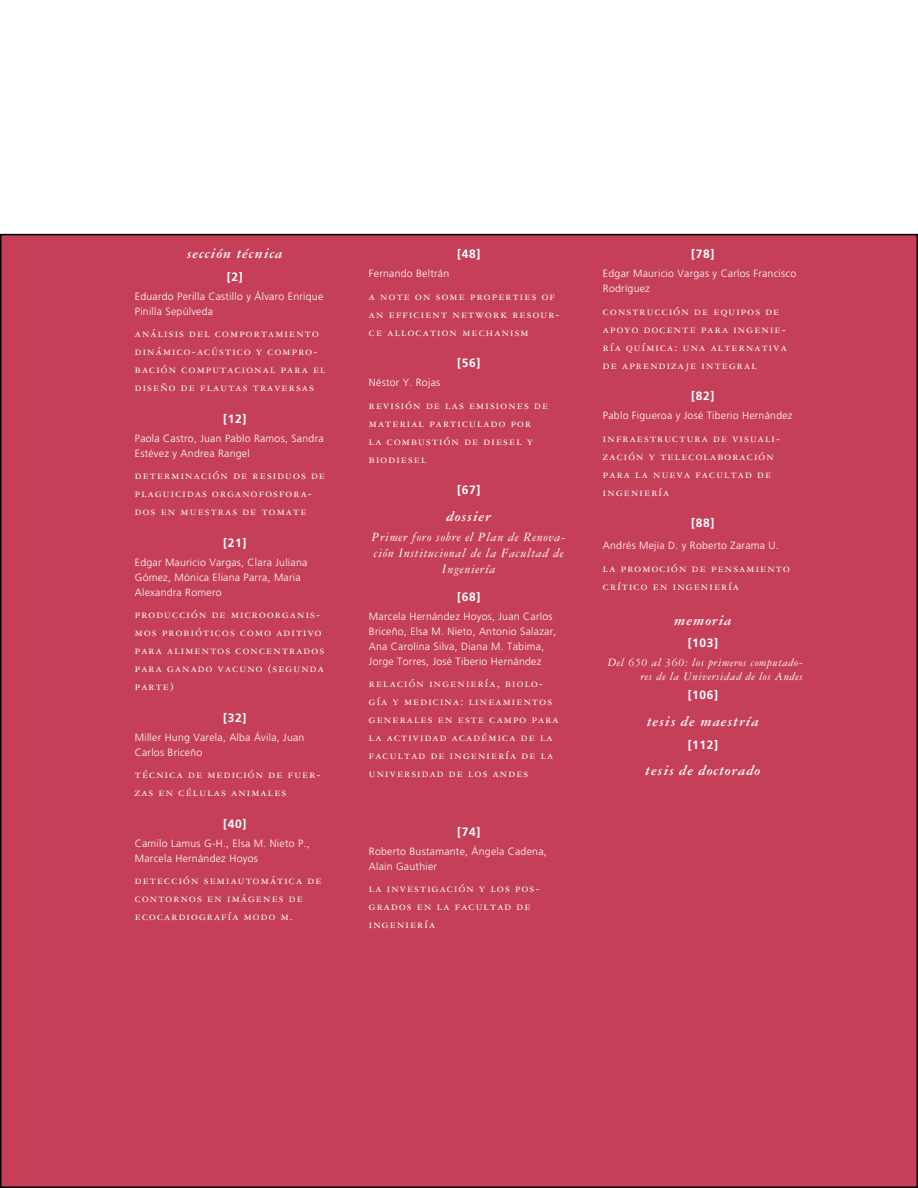
<style>
.page{position:relative;width:918px;height:1188px;background:#fff}
.page>*{position:absolute;margin:0;border:0;box-sizing:border-box;transform-origin:0 0}
.C-titulo_seccion{font:italic 700 15px "Garamond Three";letter-spacing:.05em;color:#fff}
.C-titulo_seccion2{font:italic 13.5px/16.2px "Garamond Three";letter-spacing:.05em;color:#fff;text-align:center}
.C-titulo_contenido{font:12px/18px "Garamond Three SC";letter-spacing:.1em;color:#fff}
.C-numeros{font:700 12px "Frutiger";letter-spacing:.05em;color:#fff}
.garamond_nombres{font:italic 12px/14.4px "Garamond Three";letter-spacing:.05em;color:#fff;text-align:right}
.C-noombres_contenido{font:300 10.5px/15px "Frutiger";letter-spacing:.025em;color:#fff}
</style>
<div class="page">
<div style="left:1px;top:235px;width:916px;height:952px;background:#c63f58"></div>
<p class="C-titulo_seccion" style="left:187px;top:245px;width:97px">sección técnica</p>
<p class="C-numeros" style="left:227px;top:270px;width:17px">[2]</p>
<p class="C-noombres_contenido" style="left:135px;top:289px;width:190px">Eduardo Perilla Castillo y Álvaro Enrique<br>Pinilla Sepúlveda</p>
<p class="C-titulo_contenido" style="left:135px;top:325px;width:192px">análisis del comportamiento dinámico-acústico y compro&shy;bación computacional para el diseño de flautas traversas</p>
<p class="C-numeros" style="left:223px;top:412px;width:25px">[12]</p>
<p class="C-noombres_contenido" style="left:135px;top:431px;width:190px">Paola Castro, Juan Pablo Ramos, Sandra<br>Estévez y Andrea Rangel</p>
<p class="C-titulo_contenido" style="left:135px;top:467px;width:192px">determinación de residuos de plaguicidas organofosfora&shy;dos en muestras de tomate</p>
<p class="C-numeros" style="left:223px;top:536px;width:25px">[21]</p>
<p class="C-noombres_contenido" style="left:135px;top:555px;width:174px">Edgar Mauricio Vargas, Clara Juliana<br>Gómez, Mónica Eliana Parra, Maria<br>Alexandra Romero</p>
<p class="C-titulo_contenido" style="left:135px;top:606px;width:191px">producción de microorganis&shy;mos probióticos como aditivo para alimentos concentrados para ganado vacuno (segunda parte)</p>
<p class="C-numeros" style="left:223px;top:710px;width:25px">[32]</p>
<p class="C-noombres_contenido" style="left:135px;top:730px;width:171px">Miller Hung Varela, Alba Ávila, Juan<br>Carlos Briceño</p>
<p class="C-titulo_contenido" style="left:135px;top:765px;width:187px">técnica de medición de fuer&shy;zas en células animales</p>
<p class="C-numeros" style="left:223px;top:816px;width:25px">[40]</p>
<p class="C-noombres_contenido" style="left:135px;top:836px;width:176px">Camilo Lamus G-H., Elsa M. Nieto P.,<br>Marcela Hernández Hoyos</p>
<p class="C-titulo_contenido" style="left:135px;top:871px;width:188px">detección semiautomática de contornos en imágenes de ecocardiografía modo m.</p>
<p class="C-numeros" style="left:457px;top:247px;width:25px">[48]</p>
<p class="C-noombres_contenido" style="left:369px;top:266px;width:82px">Fernando Beltrán</p>
<p class="C-titulo_contenido" style="left:369px;top:287px;width:192px">a note on some properties of an efficient network resour&shy;ce allocation mechanism</p>
<p class="C-numeros" style="left:457px;top:356px;width:25px">[56]</p>
<p class="C-noombres_contenido" style="left:369px;top:375px;width:73px">Néstor Y. Rojas</p>
<p class="C-titulo_contenido" style="left:369px;top:396px;width:181px">revisión de las emisiones de material particulado por<br>la combustión de diesel y biodiesel</p>
<p class="C-numeros" style="left:457px;top:483px;width:25px">[67]</p>
<p class="C-titulo_seccion" style="left:447px;top:508px;width:46px">dossier</p>
<p class="C-titulo_seccion2" style="left:372px;top:529px;width:195px">Primer foro sobre el Plan de Renova&shy;ción Institucional de la Facultad de<br>Ingeniería</p>
<p class="C-numeros" style="left:457px;top:589px;width:25px">[68]</p>
<p class="C-noombres_contenido" style="left:369px;top:609px;width:189px">Marcela Hernández Hoyos, Juan Carlos Briceño, Elsa M. Nieto, Antonio Salazar, Ana Carolina Silva, Diana M. Tabima, Jorge Torres, José Tiberio Hernández</p>
<p class="C-titulo_contenido" style="left:369px;top:674px;width:191px">relación ingeniería, biolo&shy;gía y medicina: lineamientos generales en este campo para la actividad académica de la facultad de ingeniería de la universidad de los andes</p>
<p class="C-numeros" style="left:457px;top:824px;width:25px">[74]</p>
<p class="C-noombres_contenido" style="left:369px;top:844px;width:179px">Roberto Bustamante, Ángela Cadena,<br>Alain Gauthier</p>
<p class="C-titulo_contenido" style="left:369px;top:879px;width:172px">la investigación y los pos&shy;grados en la facultad de ingeniería</p>
<p class="C-numeros" style="left:691px;top:247px;width:25px">[78]</p>
<p class="C-noombres_contenido" style="left:603px;top:266px;width:195px">Edgar Mauricio Vargas y Carlos Francisco<br>Rodríguez</p>
<p class="C-titulo_contenido" style="left:603px;top:302px;width:185px">construcción de equipos de apoyo docente para ingenie&shy;ría química: una alternativa de aprendizaje integral</p>
<p class="C-numeros" style="left:691px;top:389px;width:25px">[82]</p>
<p class="C-noombres_contenido" style="left:603px;top:408px;width:191px">Pablo Figueroa y José Tiberio Hernández</p>
<p class="C-titulo_contenido" style="left:603px;top:429px;width:179px">infraestructura de visuali&shy;zación y telecolaboración para la nueva facultad de ingeniería</p>
<p class="C-numeros" style="left:691px;top:516px;width:25px">[88]</p>
<p class="C-noombres_contenido" style="left:603px;top:538px;width:177px">Andrés Mejía D. y Roberto Zarama U.</p>
<p class="C-titulo_contenido" style="left:603px;top:559px;width:188px">la promoción de pensamiento crítico en ingeniería</p>
<p class="C-titulo_seccion" style="left:674px;top:612px;width:59px">memoria</p>
<p class="C-numeros" style="left:688px;top:636px;width:32px">[103]</p>
<p class="garamond_nombres" style="left:608px;top:655px;width:197px">Del 650 al 360: los primeros computado&shy;res de la Universidad de los Andes</p>
<p class="C-numeros" style="left:688px;top:688px;width:32px">[106]</p>
<p class="C-titulo_seccion" style="left:647px;top:713px;width:113px">tesis de maestría</p>
<p class="C-numeros" style="left:688px;top:737px;width:32px">[112]</p>
<p class="C-titulo_seccion" style="left:645px;top:762px;width:117px">tesis de doctorado</p>
</div>
